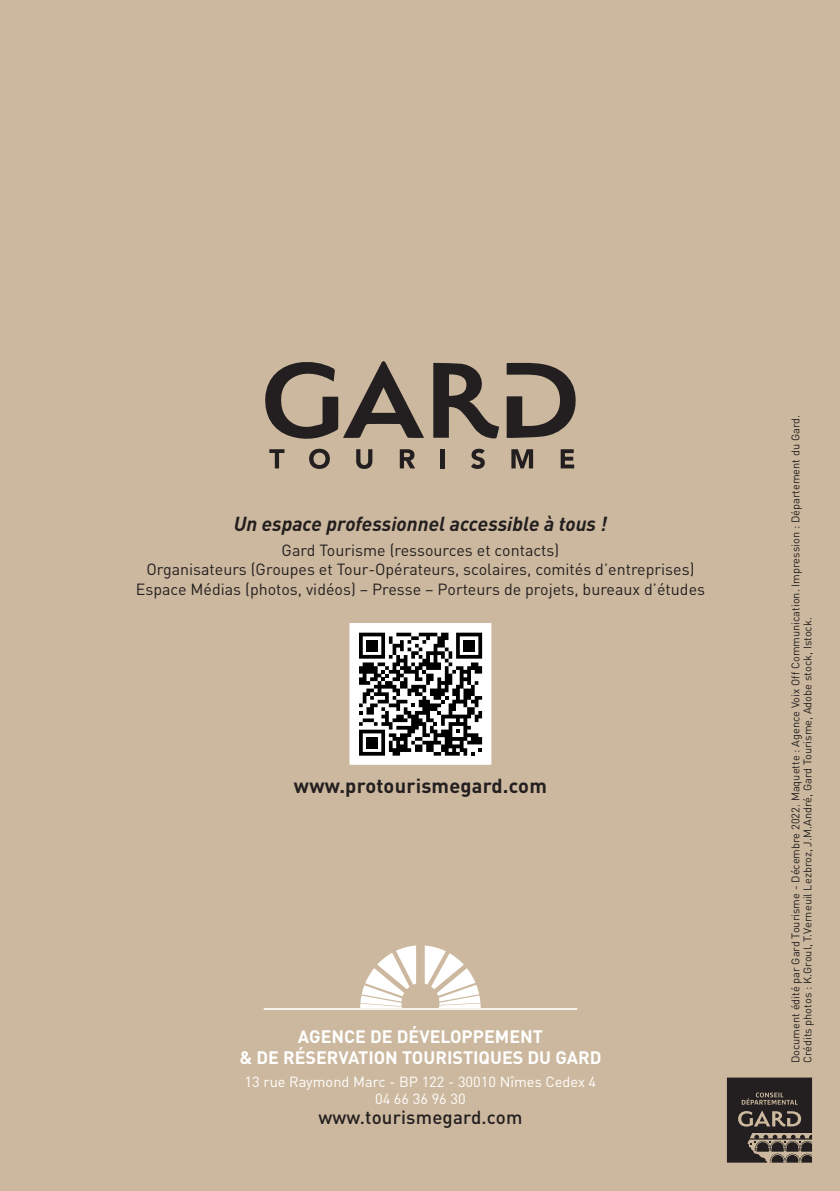
<style>
.page{position:relative;width:840px;height:1191px;background:#fff}
.page>*{position:absolute;margin:0;border:0;box-sizing:border-box;transform-origin:0 0}
.t1{font:italic 700 20px "DIN Pro";color:#231f20}
.t2{font:700 20px "DIN Pro";letter-spacing:.01em;color:#231f20}
.t3{font:500 18.6px "DIN Pro";letter-spacing:.01em;color:#231f20}
.t4{font:700 17.8px "DIN Pro";color:#fff}
.t5{font:16px "DIN Pro";color:#231f20}
.t6{font:14.6px "DIN Pro";color:#fff}
.t7{font:11px "DIN Pro";color:#231f20}
</style>
<div class="page">
<div style="left:0;top:0;width:839px;height:1191px;background:#ccb89e"></div>
<svg style="left:360px;top:945px;width:120px;height:63px"></svg>
<hr style="left:263px;top:1008px;width:314px;height:1px;background:#fff">
<svg style="left:726px;top:1077px;width:85px;height:85px;background:#463f3a"></svg>
<svg style="left:433px;top:363px;width:66px;height:75px"></svg>
<svg style="left:506px;top:362px;width:70px;height:76px"></svg>
<svg style="left:265px;top:361px;width:159px;height:78px"></svg>
<svg style="left:269px;top:449px;width:15px;height:19px"></svg>
<svg style="left:309px;top:449px;width:20px;height:20px"></svg>
<svg style="left:356px;top:449px;width:16px;height:20px"></svg>
<svg style="left:399px;top:449px;width:16px;height:19px"></svg>
<div style="left:440px;top:449px;width:5px;height:19px;background:#231f20"></div>
<svg style="left:471px;top:449px;width:13px;height:20px"></svg>
<svg style="left:511px;top:449px;width:22px;height:19px"></svg>
<svg style="left:560px;top:449px;width:14px;height:19px"></svg>
<div style="left:351px;top:625px;width:138px;height:138px;background:#fff"></div>
<svg style="left:359px;top:632px;width:123px;height:123px"></svg>
<div style="left:366px;top:640px;width:11px;height:11px;background:#000"></div>
<div style="left:463px;top:640px;width:11px;height:11px;background:#000"></div>
<div style="left:366px;top:737px;width:11px;height:11px;background:#000"></div>
<div style="left:349px;top:623px;width:142px;height:142px;border:4px solid #fff"></div>
<p class="t1" style="left:234px;top:508px;width:374px">Un espace professionnel accessible à tous !</p>
<p class="t5" style="left:281px;top:538px;width:279px">Gard Tourisme (ressources et contacts)</p>
<p class="t5" style="left:146px;top:557px;width:549px">Organisateurs (Groupes et Tour-Opérateurs, scolaires, comités d’entreprises)</p>
<p class="t5" style="left:136px;top:576px;width:570px">Espace Médias (photos, vidéos) – Presse – Porteurs de projets, bureaux d’études</p>
<p class="t2" style="left:294px;top:769px;width:254px">www.protourismegard.com</p>
<p class="t4" style="left:298px;top:1021px;width:246px">AGENCE DE DÉVELOPPEMENT</p>
<p class="t4" style="left:239px;top:1043px;width:363px">&amp; DE RÉSERVATION TOURISTIQUES DU GARD</p>
<p class="t6" style="left:244px;top:1069px;width:353px">13 rue Raymond Marc - BP 122 - 30010 Nîmes Cedex 4</p>
<p class="t6" style="left:375px;top:1087px;width:92px">04 66 36 96 30</p>
<p class="t3" style="left:318px;top:1102px;width:205px">www.tourismegard.com</p>
<p class="t7" style="left:786px;top:1063px;width:650px;rotate:-90deg">Document édité par Gard Tourisme - Décembre 2022. Maquette : Agence Voix Off Communication. Impression : Département du Gard.</p>
<p class="t7" style="left:798px;top:1063px;width:447px;rotate:-90deg">Crédits photos : K.Groul, T.Verneuil Lezbroz, J.M.André, Gard Tourisme, Adobe stock, Istock.</p>
</div>
